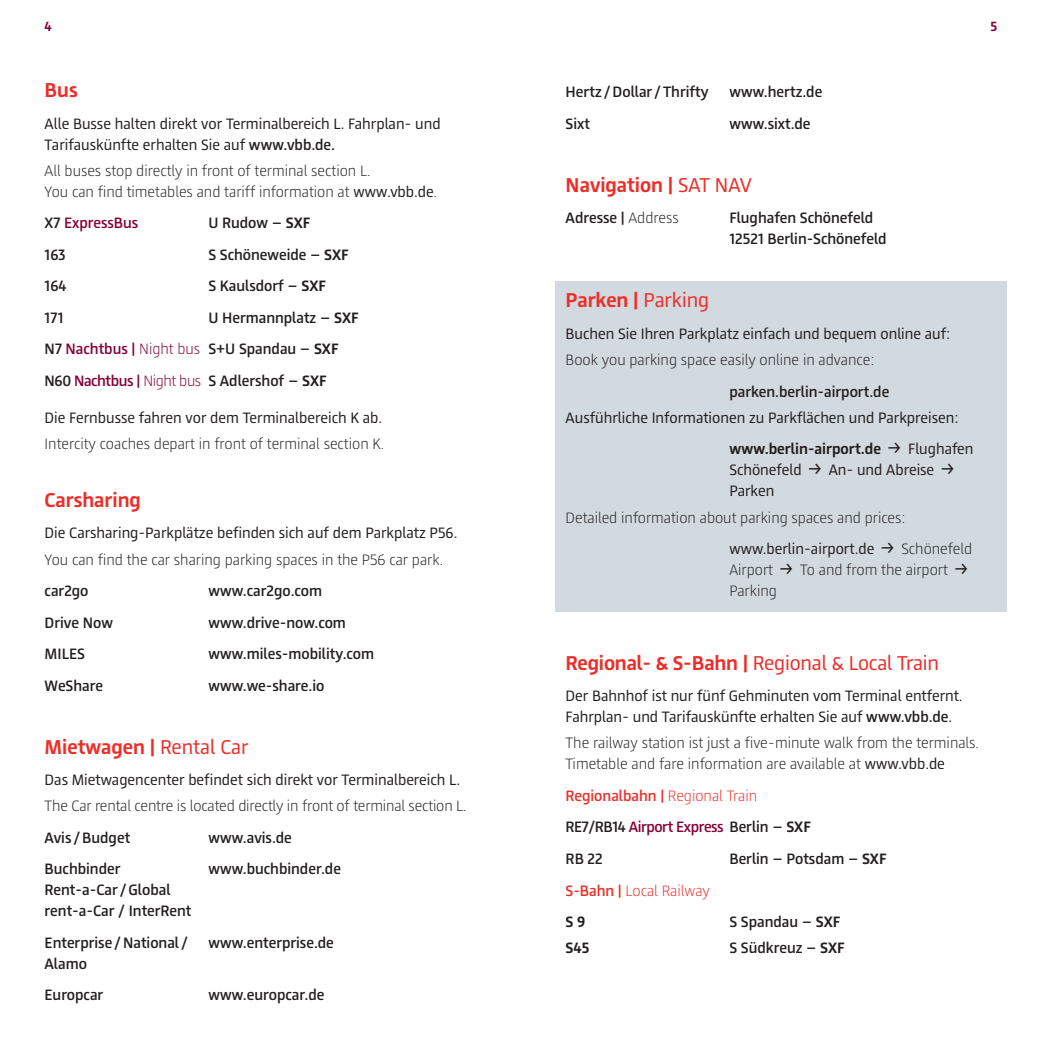
<style>
.page{position:relative;width:1042px;height:1042px;background:#fff}
.page>*{position:absolute;margin:0;border:0;box-sizing:border-box;transform-origin:0 0}
.t1{font:700 21px "BER Sans";color:#ee2d28}
.t2{font:21px "BER Sans";letter-spacing:-.005em;color:#ee2d28}
.t3{font:500 15.75px/21px "BER Sans";color:#231f20}
.t4{font:300 15.75px/21px "BER Sans";color:#231f20}
.t5{font:15.75px/21px "BER Sans";color:#231f20}
.t6{font:300 15.75px/30.6px "BER Sans";color:#ee2d28}
.t7{font:500 15.75px "BER Sans";color:#830037}
.t8{font:700 15.75px "BER Sans";color:#231f20}
.t9{font:700 14px "BER Sans";color:#830037}
.s1{font-weight:500}
.s2{font-weight:400}
.s3{color:#231f20}
.s4{font-weight:700}
.s5{color:#830037}
.s6{font-weight:300;color:#830037}
.s7{font-weight:300}
.s8{font-family:"BER Piktos Positiv"}
.s9{font-family:"BER Piktos Positiv";font-weight:400}
.s10{color:#ee2d28}
.s11{font-weight:300;color:#ee2d28}
.s12{font-weight:700;color:#231f20}
</style>
<div class="page">
<div style="left:556px;top:281px;width:451px;height:331px;background:#d3dadf"></div>
<p class="t9" style="left:45px;top:19px;width:9px">4</p>
<p class="t9" style="left:990px;top:19px;width:8px">5</p>
<h1 class="t1" style="left:45px;top:78px;width:35px">Bus</h1>
<p class="t5" style="left:45px;top:114px;width:397px">Alle Busse halten direkt vor Terminalbereich L. Fahrplan- und<br>Tarifauskünfte erhalten Sie auf <span class="s1">www.vbb.de.</span></p>
<p class="t4" style="left:45px;top:162px;width:394px">All buses stop directly in front of terminal section L.<br>You can find timetables and tariff information at <span class="s2">www.vbb.de</span>.</p>
<p class="t7" style="left:45px;top:214px;width:95px"><span class="s3">X7</span> ExpressBus</p>
<p class="t3" style="left:208px;top:214px;width:103px">U Rudow – <span class="s4">SXF</span></p>
<p class="t3" style="left:45px;top:245px;width:23px">163</p>
<p class="t3" style="left:208px;top:245px;width:142px">S Schöneweide – <span class="s4">SXF</span></p>
<p class="t3" style="left:45px;top:277px;width:23px">164</p>
<p class="t3" style="left:208px;top:277px;width:119px">S Kaulsdorf – <span class="s4">SXF</span></p>
<p class="t3" style="left:45px;top:308px;width:20px">171</p>
<p class="t3" style="left:45px;top:303px;width:315px;line-height:31.5px;text-indent:164px">U Hermannplatz – <span class="s4">SXF<br></span>N7 <span class="s5">Nachtbus |</span> <span class="s6">Night bus</span> S+U Spandau – <span class="s4">SXF<br></span>N60 <span class="s5">Nachtbus |</span> <span class="s6">Night bus</span> S Adlershof – <span class="s4">SXF</span></p>
<p class="t5" style="left:45px;top:408px;width:339px">Die Fernbusse fahren vor dem Terminalbereich K ab.</p>
<p class="t4" style="left:45px;top:435px;width:341px">Intercity coaches depart in front of terminal section K.</p>
<h1 class="t1" style="left:45px;top:487px;width:98px">Carsharing</h1>
<p class="t5" style="left:45px;top:524px;width:414px">Die Carsharing-Parkplätze befinden sich auf dem Parkplatz P56.</p>
<p class="t4" style="left:45px;top:550px;width:400px">You can find the car sharing parking spaces in the P56 car park.</p>
<p class="t3" style="left:45px;top:581px;width:45px">car2go</p>
<p class="t3" style="left:208px;top:581px;width:115px">www.car2go.com</p>
<p class="t3" style="left:45px;top:613px;width:70px">Drive Now</p>
<p class="t3" style="left:208px;top:613px;width:139px">www.drive-now.com</p>
<p class="t3" style="left:45px;top:644px;width:42px">MILES</p>
<p class="t3" style="left:208px;top:644px;width:167px">www.miles-mobility.com</p>
<p class="t3" style="left:45px;top:676px;width:60px">WeShare</p>
<p class="t3" style="left:208px;top:676px;width:117px">www.we-share.io</p>
<h1 class="t1" style="left:45px;top:734px;width:205px">Mietwagen | <span class="s2">Rental Car</span></h1>
<p class="t5" style="left:45px;top:770px;width:417px">Das Mietwagencenter befindet sich direkt vor Terminalbereich L.</p>
<p class="t4" style="left:45px;top:797px;width:423px">The Car rental centre is located directly in front of terminal section L.</p>
<p class="t3" style="left:45px;top:828px;width:87px">Avis /Budget</p>
<p class="t3" style="left:208px;top:828px;width:85px">www.avis.de</p>
<p class="t3" style="left:45px;top:859px;width:148px">Buchbinder<br>Rent-a-Car /Global rent-a-Car / InterRent</p>
<p class="t3" style="left:208px;top:859px;width:134px">www.buchbinder.de</p>
<p class="t3" style="left:45px;top:933px;width:145px">Enterprise /National /<br>Alamo</p>
<p class="t3" style="left:208px;top:933px;width:127px">www.enterprise.de</p>
<p class="t3" style="left:45px;top:985px;width:60px">Europcar</p>
<p class="t3" style="left:208px;top:985px;width:117px">www.europcar.de</p>
<p class="t3" style="left:566px;top:82px;width:144px">Hertz /Dollar /Thrifty</p>
<p class="t3" style="left:729px;top:82px;width:94px">www.hertz.de</p>
<p class="t3" style="left:566px;top:114px;width:26px">Sixt</p>
<p class="t3" style="left:729px;top:114px;width:83px">www.sixt.de</p>
<h1 class="t1" style="left:566px;top:172px;width:188px">Navigation | <span class="s2">SAT NAV</span></h1>
<p class="t3" style="left:566px;top:208px;width:115px">Adresse | <span class="s7">Address</span></p>
<p class="t3" style="left:729px;top:208px;width:159px">Flughafen Schönefeld<br>12521 Berlin-Schönefeld</p>
<h1 class="t1" style="left:566px;top:288px;width:145px">Parken | <span class="s2">Parking</span></h1>
<p class="t5" style="left:566px;top:324px;width:386px">Buchen Sie Ihren Parkplatz einfach und bequem online auf:</p>
<p class="t4" style="left:566px;top:351px;width:310px">Book you parking space easily online in advance:</p>
<p class="t3" style="left:729px;top:382px;width:161px">parken.berlin-airport.de</p>
<p class="t5" style="left:729px;top:403px;width:246px;line-height:31.5px;text-indent:-164px">Ausführliche Informationen zu Parkflächen und Parkpreisen: <span class="s4">www.berlin-airport.de</span> <span class="s8">→</span> Flughafen</p>
<p class="t5" style="left:729px;top:461px;width:226px">Schönefeld <span class="s8">→</span> An- und Abreise <span class="s8">→<br></span>Parken</p>
<p class="t4" style="left:729px;top:504px;width:244px;line-height:30.6px;text-indent:-164px">Detailed information about parking spaces and prices: <span class="s2">www.berlin-airport.de</span> <span class="s9">→</span> Schönefeld</p>
<p class="t4" style="left:729px;top:561px;width:239px">Airport <span class="s9">→</span> To and from the airport <span class="s9">→<br></span>Parking</p>
<h1 class="t2" style="left:566px;top:651px;width:375px"><span class="s4">Regional- &amp; S-Bahn |</span> Regional &amp; Local Train</h1>
<p class="t5" style="left:566px;top:686px;width:398px">Der Bahnhof ist nur fünf Gehminuten vom Terminal entfernt.<br>Fahrplan- und Tarifauskünfte erhalten Sie auf <span class="s1">www.vbb.de</span>.</p>
<p class="t4" style="left:566px;top:734px;width:415px">The railway station ist just a five-minute walk from the terminals.<br>Timetable and fare information are available at <span class="s2">www.vbb.de</span></p>
<p class="t3" style="left:566px;top:781px;width:247px;line-height:31.5px"><span class="s10">Regionalbahn |</span> <span class="s11">Regional Train<br></span>RE7/RB14 <span class="s5">Airport Express</span> Berlin – <span class="s4">SXF<br></span>RB 22</p>
<p class="t3" style="left:729px;top:849px;width:159px">Berlin – Potsdam – <span class="s4">SXF</span></p>
<p class="t6" style="left:566px;top:877px;width:146px"><span class="s1">S-Bahn |</span> Local Railway<br><span class="s12">S 9</span></p>
<p class="t3" style="left:729px;top:912px;width:112px">S Spandau – <span class="s4">SXF</span></p>
<p class="t8" style="left:566px;top:939px;width:25px">S45</p>
<p class="t3" style="left:729px;top:938px;width:117px">S Südkreuz – <span class="s4">SXF</span></p>
</div>
